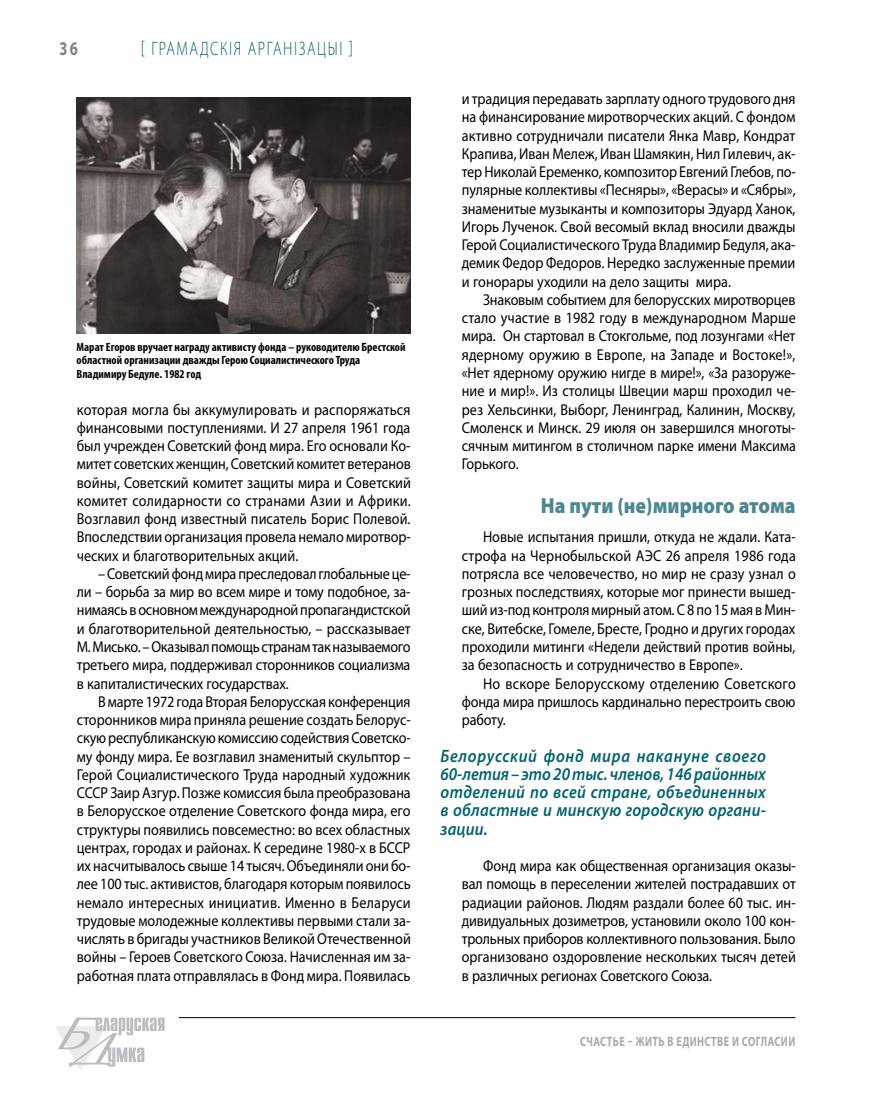
<style>
.page{position:relative;width:872px;height:1106px;background:#fff}
.page>*{position:absolute;margin:0;border:0;box-sizing:border-box;transform-origin:0 0}
.t1{font:900 21.9px "Myriad Pro";color:#4d8891;scale:.9 1}
.t2{font:300 19.5px "Myriad Pro";letter-spacing:.11em;color:#00636d;scale:.75 1}
.t3{font:700 19.5px "Myriad Pro";color:#808285;scale:.75 1}
.t4{font:italic 600 18px/18.3px "Myriad Pro";letter-spacing:.015em;color:#00636d;text-align:justify;scale:.9 1}
.t5{font:15.75px/18.3px "Myriad Pro";letter-spacing:-.005em;color:#000;text-align:justify;scale:.9 1}
.t6{font:700 13.5px "Myriad Pro";letter-spacing:.04em;color:#a7a9ac;scale:.75 1}
.t7{font:700 condensed 12px/13.5px "Myriad Pro";color:#000}
</style>
<div class="page">
<hr style="left:179px;top:1017px;width:616px;height:1px;background:#000">
<svg style="left:55px;top:1017px;width:109px;height:53px"></svg>
<img style="left:77px;top:97px;width:333px;height:236px">
<p class="t3" style="left:60px;top:36px;width:26px">36</p>
<p class="t2" style="left:141px;top:38px;width:284px">[ Грамадскія арганізацыі ]</p>
<p class="t7" style="left:77px;top:340px;width:330px">Марат Егоров вручает награду активисту фонда – руководителю Брестской областной организации дважды Герою Социалистического Труда<br>Владимиру Бедуле. 1982 год</p>
<p class="t5" style="left:77px;top:400px;width:373px">которая могла бы аккумулировать и распоряжаться финансовыми поступлениями. И 27 апреля 1961 года был учрежден Советский фонд мира. Его основали Ко&shy;митет советских женщин, Советский комитет ветеранов войны, Советский комитет защиты мира и Советский комитет солидарности со странами Азии и Африки.<br>Возглавил фонд известный писатель Борис Полевой.<br>Впоследствии организация провела немало миротвор&shy;ческих и благотворительных акций.</p>
<p class="t5" style="left:77px;top:564px;width:372px;text-indent:21px">– Советский фонд мира преследовал глобальные це&shy;ли – борьба за мир во всем мире и тому подобное, за&shy;нимаясь в основном международной пропагандистской и благотворительной деятельностью, – рассказывает М.Мисько. – Оказывал помощь странам так называемого третьего мира, поддерживал сторонников социализма в капиталистических государствах.</p>
<p class="t5" style="left:77px;top:692px;width:373px;text-indent:21px">В марте 1972 года Вторая Белорусская конференция сторонников мира приняла решение создать Белорус&shy;скую республиканскую комиссию содействия Советско&shy;му фонду мира. Ее возглавил знаменитый скульптор – Герой Социалистического Труда народный художник СССР Заир Азгур. Позже комиссия была преобразована в Белорусское отделение Советского фонда мира, его структуры появились повсеместно: во всех областных центрах, городах и районах. К середине 1980-х в БССР их насчитывалось свыше 14 тысяч. Объединяли они бо&shy;лее 100 тыс. активистов, благодаря которым появилось немало интересных инициатив. Именно в Беларуси трудовые молодежные коллективы первыми стали за&shy;числять в бригады участников Великой Отечественной войны – Героев Советского Союза. Начисленная им за&shy;работная плата отправлялась в Фонд мира. Появилась</p>
<p class="t5" style="left:462px;top:89px;width:373px">и традиция передавать зарплату одного трудового дня на финансирование миротворческих акций. С фондом активно сотрудничали писатели Янка Мавр, Кондрат Крапива, Иван Мележ, Иван Шамякин, Нил Гилевич, ак&shy;тер Николай Еременко, композитор Евгений Глебов, по&shy;пулярные коллективы «Песняры», «Верасы» и «Сябры», знаменитые музыканты и композиторы Эдуард Ханок, Игорь Лученок. Свой весомый вклад вносили дважды Герой Социалистического Труда Владимир Бедуля, ака&shy;демик Федор Федоров. Нередко заслуженные премии и гонорары уходили на дело защиты мира.</p>
<p class="t5" style="left:462px;top:290px;width:373px;text-indent:21px">Знаковым событием для белорусских миротворцев стало участие в 1982 году в международном Марше мира. Он стартовал в Стокгольме, под лозунгами «Нет ядерному оружию в Европе, на Западе и Востоке!», «Нет ядерному оружию нигде в мире!», «За разоруже&shy;ние и мир!». Из столицы Швеции марш проходил че&shy;рез Хельсинки, Выборг, Ленинград, Калинин, Москву, Смоленск и Минск. 29 июля он завершился многоты&shy;сячным митингом в столичном парке имени Максима Горького.</p>
<h1 class="t1" style="left:541px;top:493px;width:285px">На пути (не)мирного атома</h1>
<p class="t5" style="left:462px;top:527px;width:373px;text-indent:21px">Новые испытания пришли, откуда не ждали. Ката&shy;строфа на Чернобыльской АЭС 26 апреля 1986 года потрясла все человечество, но мир не сразу узнал о грозных последствиях, которые мог принести вышед&shy;ший из-под контроля мирный атом. С 8 по 15 мая в Мин&shy;ске, Витебске, Гомеле, Бресте, Гродно и других городах проходили митинги «Недели действий против войны, за безопасность и сотрудничество в Европе».</p>
<p class="t5" style="left:462px;top:674px;width:373px;text-indent:21px">Но вскоре Белорусскому отделению Советского фонда мира пришлось кардинально перестроить свою работу.</p>
<p class="t4" style="left:440px;top:746px;width:363px">Белорусский фонд мира накануне своего 60-летия – это 20 тыс. членов, 146 районных отделений по всей стране, объединенных в областные и минскую городскую органи&shy;зации.</p>
<p class="t5" style="left:462px;top:856px;width:373px;text-indent:21px">Фонд мира как общественная организация оказы&shy;вал помощь в переселении жителей пострадавших от радиации районов. Людям раздали более 60 тыс. ин&shy;дивидуальных дозиметров, установили около 100 кон&shy;трольных приборов коллективного пользования. Было организовано оздоровление нескольких тысяч детей в различных регионах Советского Союза.</p>
<p class="t6" style="left:580px;top:1032px;width:288px">Счастье – жить в единстве и согласии</p>
</div>
